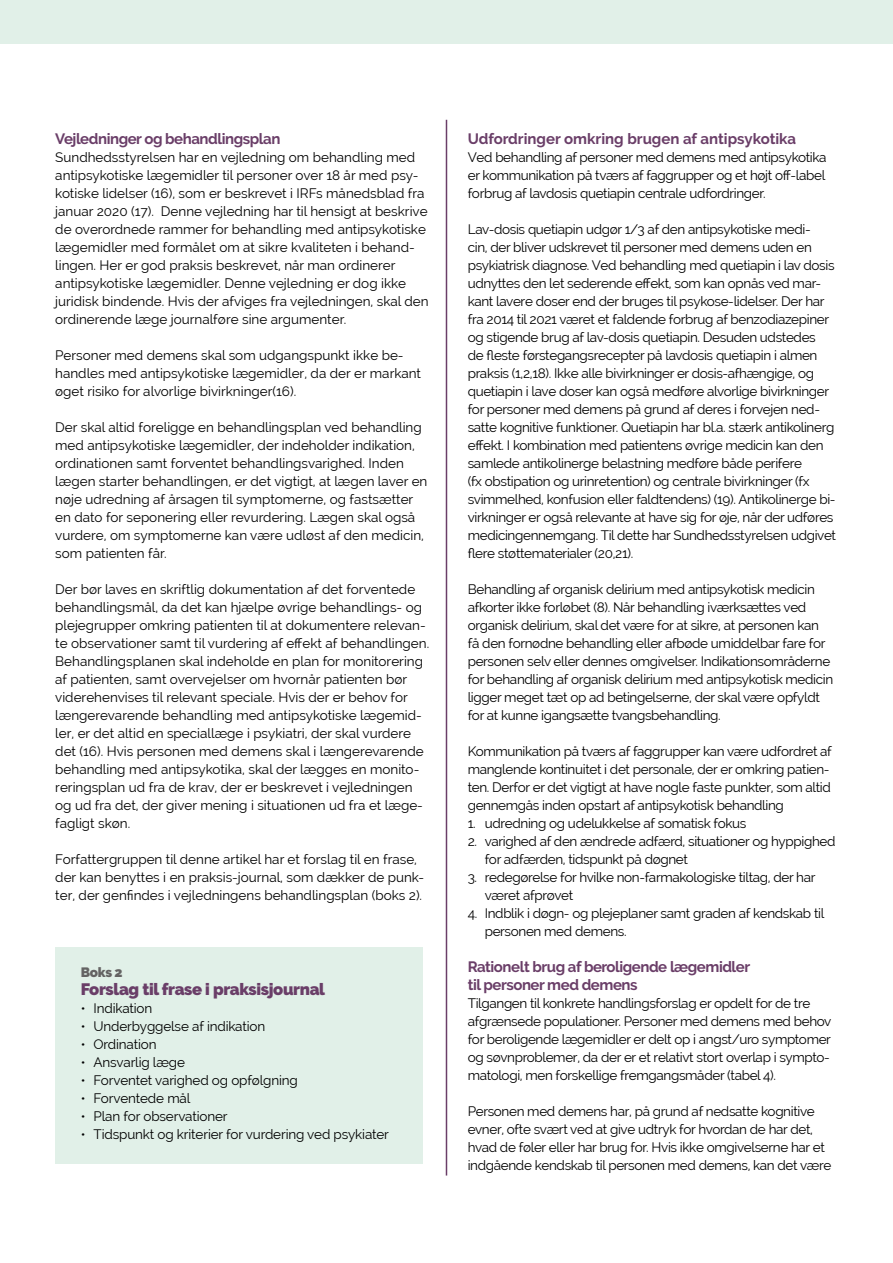
<style>
.page{position:relative;width:893px;height:1263px;background:#fff}
.page>*{position:absolute;margin:0;border:0;box-sizing:border-box;transform-origin:0 0}
.t1{font:900 16.5px "Raleway";letter-spacing:-.02em;color:#6a3e68}
.t2{font:700 15px/18px "Raleway";letter-spacing:-.03em;color:#6a3e68}
.t3{font:700 15px "Raleway";color:#6a3e68}
.t4{font:13.5px/18px "Raleway";letter-spacing:-.025em;color:#000}
.t5{font:13.5px/18px "Raleway";color:#000}
.t6{font:900 13.5px "Raleway";color:#646363}
</style>
<div class="page">
<div style="left:0;top:0;width:893px;height:44px;background:#e1f0e8"></div>
<hr style="left:446px;top:120px;width:1px;height:1055px;background:#6a3e68">
<div style="left:55px;top:947px;width:368px;height:217px;background:#e1f0e8"></div>
<p class="t2" style="left:55px;top:130px;width:227px">Vejledninger og behandlingsplan</p>
<p class="t5" style="left:55px;top:148px;width:375px">Sundhedsstyrelsen har en vejledning om behandling med antipsykotiske lægemidler til personer over 18 år med psy&shy;kotiske lidelser (16), som er beskrevet i IRFs månedsblad fra januar 2020 (17). Denne vejledning har til hensigt at beskrive de overordnede rammer for behandling med antipsykotiske lægemidler med formålet om at sikre kvaliteten i behand&shy;lingen. Her er god praksis beskrevet, når man ordinerer antipsykotiske lægemidler. Denne vejledning er dog ikke juridisk bindende. Hvis der afviges fra vejledningen, skal den ordinerende læge journalføre sine argumenter.</p>
<p class="t5" style="left:55px;top:346px;width:367px">Personer med demens skal som udgangspunkt ikke be&shy;handles med antipsykotiske lægemidler, da der er markant øget risiko for alvorlige bivirkninger(16).</p>
<p class="t5" style="left:55px;top:418px;width:374px">Der skal altid foreligge en behandlingsplan ved behandling med antipsykotiske lægemidler, der indeholder indikation, ordinationen samt forventet behandlingsvarighed. Inden lægen starter behandlingen, er det vigtigt, at lægen laver en nøje udredning af årsagen til symptomerne, og fastsætter en dato for seponering eller revurdering. Lægen skal også vurdere, om symptomerne kan være udløst af den medicin, som patienten får.</p>
<p class="t5" style="left:55px;top:580px;width:375px">Der bør laves en skriftlig dokumentation af det forventede behandlingsmål, da det kan hjælpe øvrige behandlings- og plejegrupper omkring patienten til at dokumentere relevan&shy;te observationer samt til vurdering af effekt af behandlingen.<br>Behandlingsplanen skal indeholde en plan for monitorering af patienten, samt overvejelser om hvornår patienten bør viderehenvises til relevant speciale. Hvis der er behov for længerevarende behandling med antipsykotiske lægemid&shy;ler, er det altid en speciallæge i psykiatri, der skal vurdere det (16). Hvis personen med demens skal i længerevarende behandling med antipsykotika, skal der lægges en monito&shy;reringsplan ud fra de krav, der er beskrevet i vejledningen og ud fra det, der giver mening i situationen ud fra et læge&shy;fagligt skøn.</p>
<p class="t5" style="left:55px;top:850px;width:371px">Forfattergruppen til denne artikel har et forslag til en frase, der kan benyttes i en praksis-journal, som dækker de punk&shy;ter, der genfindes i vejledningens behandlingsplan (boks 2).</p>
<p class="t6" style="left:81px;top:965px;width:43px">Boks 2</p>
<p class="t1" style="left:81px;top:980px;width:246px">Forslag til frase i praksisjournal</p>
<p class="t4" style="left:81px;top:999px;width:73px">• Indikation</p>
<p class="t4" style="left:81px;top:1017px;width:186px">• Underbyggelse af indikation</p>
<p class="t4" style="left:81px;top:1035px;width:77px">• Ordination</p>
<p class="t4" style="left:81px;top:1053px;width:106px">• Ansvarlig læge</p>
<p class="t4" style="left:81px;top:1071px;width:219px">• Forventet varighed og opfølgning</p>
<p class="t4" style="left:81px;top:1089px;width:111px">• Forventede mål</p>
<p class="t4" style="left:81px;top:1107px;width:148px">• Plan for observationer</p>
<p class="t4" style="left:81px;top:1125px;width:310px">• Tidspunkt og kriterier for vurdering ved psykiater</p>
<p class="t3" style="left:468px;top:130px;width:330px">Udfordringer omkring brugen af antipsykotika</p>
<p class="t4" style="left:468px;top:148px;width:360px;text-align:justify">Ved behandling af personer med demens med antipsykotika er kommunikation på tværs af faggrupper og et højt off-label forbrug af lavdosis quetiapin centrale udfordringer.</p>
<p class="t4" style="left:468px;top:220px;width:370px">Lav-dosis quetiapin udgør 1/3 af den antipsykotiske medi-<br>cin, der bliver udskrevet til personer med demens uden en psykiatrisk diagnose. Ved behandling med quetiapin i lav dosis udnyttes den let sederende effekt, som kan opnås ved mar&shy;kant lavere doser end der bruges til psykose-lidelser. Der har fra 2014 til 2021 været et faldende forbrug af benzodiazepiner og stigende brug af lav-dosis quetiapin. Desuden udstedes<br>de fleste førstegangsrecepter på lavdosis quetiapin i almen praksis (1,2,18). Ikke alle bivirkninger er dosis-afhængige, og quetiapin i lave doser kan også medføre alvorlige bivirkninger for personer med demens på grund af deres i forvejen ned&shy;satte kognitive funktioner. Quetiapin har bl.a. stærk antikolinerg effekt. I kombination med patientens øvrige medicin kan den samlede antikolinerge belastning medføre både perifere<br>(fx obstipation og urinretention) og centrale bivirkninger (fx svimmelhed, konfusion eller faldtendens) (19). Antikolinerge bi&shy;virkninger er også relevante at have sig for øje, når der udføres medicingennemgang. Til dette har Sundhedsstyrelsen udgivet flere støttematerialer (20,21).</p>
<p class="t4" style="left:468px;top:580px;width:367px">Behandling af organisk delirium med antipsykotisk medicin afkorter ikke forløbet (8). Når behandling iværksættes ved organisk delirium, skal det være for at sikre, at personen kan få den fornødne behandling eller afbøde umiddelbar fare for personen selv eller dennes omgivelser. Indikationsområderne for behandling af organisk delirium med antipsykotisk medicin ligger meget tæt op ad betingelserne, der skal være opfyldt for at kunne igangsætte tvangsbehandling.</p>
<p class="t4" style="left:468px;top:742px;width:366px">Kommunikation på tværs af faggrupper kan være udfordret af manglende kontinuitet i det personale, der er omkring patien&shy;ten. Derfor er det vigtigt at have nogle faste punkter, som altid gennemgås inden opstart af antipsykotisk behandling</p>
<p class="t4" style="left:468px;top:814px;width:280px">1. udredning og udelukkelse af somatisk fokus</p>
<p class="t4" style="left:485px;top:832px;width:352px;text-indent:-17px">2. varighed af den ændrede adfærd, situationer og hyppighed for adfærden, tidspunkt på døgnet</p>
<p class="t4" style="left:485px;top:868px;width:332px;text-indent:-17px">3. redegørelse for hvilke non-farmakologiske tiltag, der har været afprøvet</p>
<p class="t4" style="left:485px;top:904px;width:341px;text-indent:-17px">4. Indblik i døgn- og plejeplaner samt graden af kendskab til personen med demens.</p>
<p class="t2" style="left:468px;top:958px;width:284px">Rationelt brug af beroligende lægemidler til personer med demens</p>
<p class="t4" style="left:468px;top:994px;width:365px">Tilgangen til konkrete handlingsforslag er opdelt for de tre afgrænsede populationer. Personer med demens med behov for beroligende lægemidler er delt op i angst/uro symptomer og søvnproblemer, da der er et relativt stort overlap i sympto&shy;matologi, men forskellige fremgangsmåder (tabel 4).</p>
<p class="t4" style="left:468px;top:1102px;width:365px">Personen med demens har, på grund af nedsatte kognitive evner, ofte svært ved at give udtryk for hvordan de har det, hvad de føler eller har brug for. Hvis ikke omgivelserne har et indgående kendskab til personen med demens, kan det være</p>
</div>
